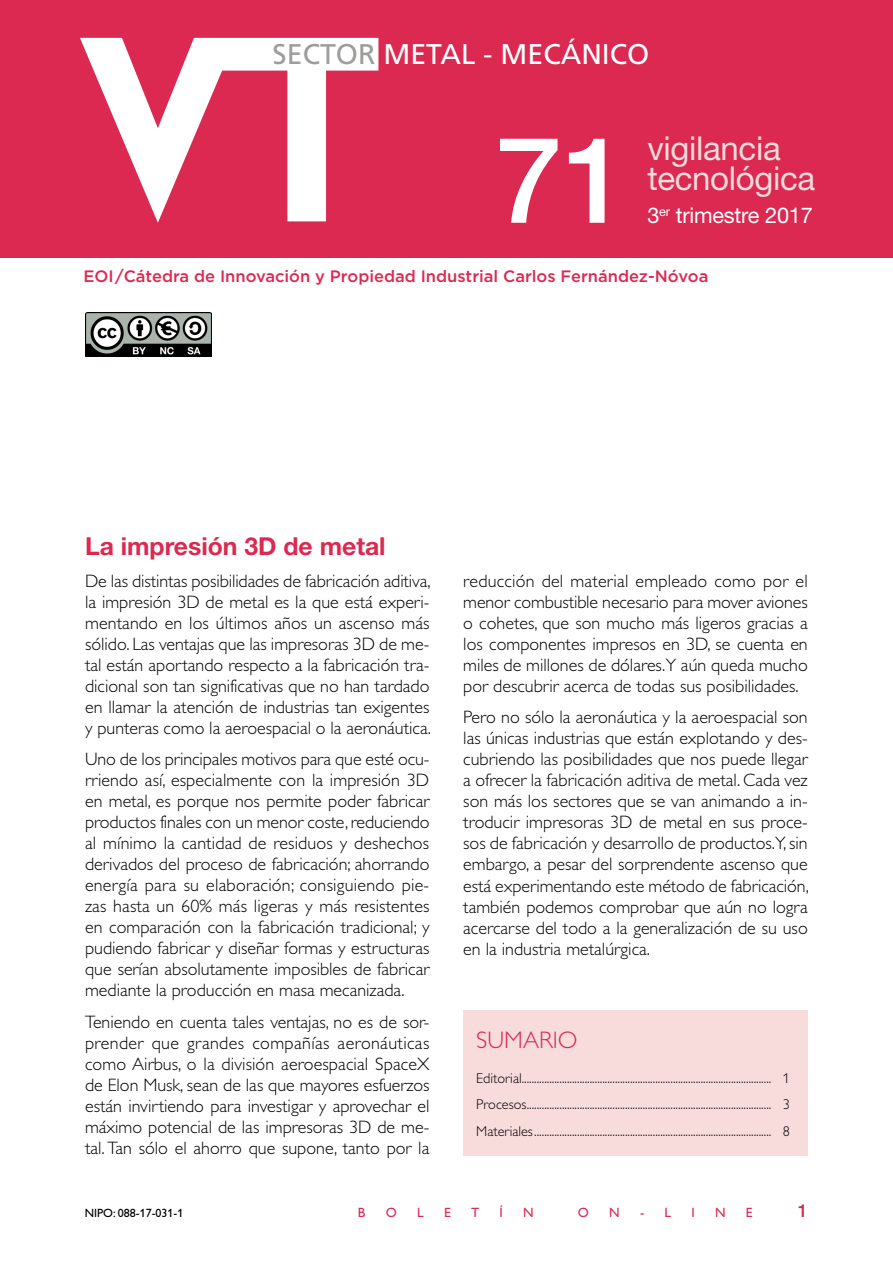
<style>
.page{position:relative;width:893px;height:1263px;background:#fff}
.page>*{position:absolute;margin:0;border:0;box-sizing:border-box;transform-origin:0 0}
.t1{font:500 120px "Helvetica Neue LT Std";color:#fff}
.t2{font:33px/30px "Helvetica Neue LT Std";letter-spacing:-.01em;color:#f8dcdb}
.t3{font:28.5px "Frutiger LT Std";color:#fff}
.t4{font:700 24.75px "Helvetica Neue LT Std";color:#db2951}
.t5{font:300 24px "Gill Alt One";color:#db2951}
.t6{font:21.75px "Helvetica Neue LT Std";letter-spacing:-.01em;color:#fff}
.t7{font:300 18px/21px "Gill Alt One";color:#000;text-align:justify}
.t8{font:500 18px "Helvetica Neue LT Std";color:#db2951}
.t9{font:500 16.5px "Gotham";color:#db2951}
.t10{font:300 14.25px/26.5px "Gill Alt One";color:#000;text-align:justify}
.t11{font:13.5px "Gill Alt One";color:#db2951}
.t12{font:12px "Gill Alt One";color:#000}
.s1{color:#9d9d9c}
</style>
<div class="page">
<div style="left:0;top:0;width:893px;height:257px;background:#db2951"></div>
<img style="left:85px;top:313px;width:126px;height:44px">
<svg style="left:80px;top:38px;width:298px;height:185px"></svg>
<div style="left:463px;top:1010px;width:345px;height:145px;background:#f8dcdb"></div>
<h3 class="t3" style="left:273px;top:37px;width:378px"><span class="s1">SECTOR</span> METAL - MECÁNICO</h3>
<h1 class="t1" style="left:496px;top:109px;width:135px">71</h1>
<h2 class="t2" style="left:647px;top:133px;width:169px">vigilancia tecnológica</h2>
<p class="t6" style="left:647px;top:202px;width:167px">3<sup>er</sup> trimestre 2017</p>
<p class="t9" style="left:84px;top:267px;width:626px">EOI/Cátedra de Innovación y Propiedad Industrial Carlos Fernández-Nóvoa</p>
<h3 class="t4" style="left:85px;top:531px;width:302px">La impresión 3D de metal</h3>
<p class="t7" style="left:85px;top:570px;width:347px">De las distintas posibilidades de fabricación aditiva, la impresión 3D de metal es la que está experi&shy;mentando en los últimos años un ascenso más sólido. Las ventajas que las impresoras 3D de me&shy;tal están aportando respecto a la fabricación tra&shy;dicional son tan significativas que no han tardado en llamar la atención de industrias tan exigentes y punteras como la aeroespacial o la aeronáutica.</p>
<p class="t7" style="left:85px;top:749px;width:346px">Uno de los principales motivos para que esté ocu&shy;rriendo así, especialmente con la impresión 3D en metal, es porque nos permite poder fabricar productos finales con un menor coste, reduciendo al mínimo la cantidad de residuos y deshechos derivados del proceso de fabricación; ahorrando energía para su elaboración; consiguiendo pie&shy;zas hasta un 60% más ligeras y más resistentes en comparación con la fabricación tradicional; y pudiendo fabricar y diseñar formas y estructuras que serían absolutamente imposibles de fabricar mediante la producción en masa mecanizada.</p>
<p class="t7" style="left:85px;top:1011px;width:346px">Teniendo en cuenta tales ventajas, no es de sor&shy;prender que grandes compañías aeronáuticas como Airbus, o la división aeroespacial SpaceX de Elon Musk, sean de las que mayores esfuerzos están invirtiendo para investigar y aprovechar el máximo potencial de las impresoras 3D de me&shy;tal. Tan sólo el ahorro que supone, tanto por la</p>
<p class="t7" style="left:463px;top:570px;width:346px">reducción del material empleado como por el menor combustible necesario para mover aviones o cohetes, que son mucho más ligeros gracias a los componentes impresos en 3D, se cuenta en miles de millones de dólares.Y aún queda mucho por descubrir acerca de todas sus posibilidades.</p>
<p class="t7" style="left:463px;top:707px;width:347px">Pero no sólo la aeronáutica y la aeroespacial son las únicas industrias que están explotando y des&shy;cubriendo las posibilidades que nos puede llegar a ofrecer la fabricación aditiva de metal. Cada vez son más los sectores que se van animando a in&shy;troducir impresoras 3D de metal en sus proce&shy;sos de fabricación y desarrollo de productos.Y, sin embargo, a pesar del sorprendente ascenso que está experimentando este método de fabricación, también podemos comprobar que aún no logra acercarse del todo a la generalización de su uso en la industria metalúrgica.</p>
<h3 class="t5" style="left:476px;top:1026px;width:103px">SUMARIO</h3>
<p class="t10" style="left:476px;top:1065px;width:315px">Editorial................................................................................................... 1<br>Procesos................................................................................................. 3<br>Materiales.............................................................................................. 8</p>
<p class="t12" style="left:85px;top:1206px;width:100px">NIPO: 088-17-031-1</p>
<p class="t11" style="left:358px;top:1205px;width:9px">B</p>
<p class="t11" style="left:386px;top:1205px;width:13px">O</p>
<p class="t11" style="left:417px;top:1205px;width:8px">L</p>
<p class="t11" style="left:444px;top:1205px;width:8px">E</p>
<p class="t11" style="left:471px;top:1205px;width:10px">T</p>
<p class="t11" style="left:499px;top:1205px;width:5px">Í</p>
<p class="t11" style="left:523px;top:1205px;width:12px">N</p>
<p class="t11" style="left:578px;top:1205px;width:13px">O</p>
<p class="t11" style="left:609px;top:1205px;width:12px">N</p>
<p class="t11" style="left:640px;top:1205px;width:33px">- L</p>
<p class="t11" style="left:691px;top:1205px;width:5px">I</p>
<p class="t11" style="left:715px;top:1205px;width:12px">N</p>
<p class="t11" style="left:746px;top:1205px;width:8px">E</p>
<p class="t8" style="left:798px;top:1200px;width:12px">1</p>
</div>
